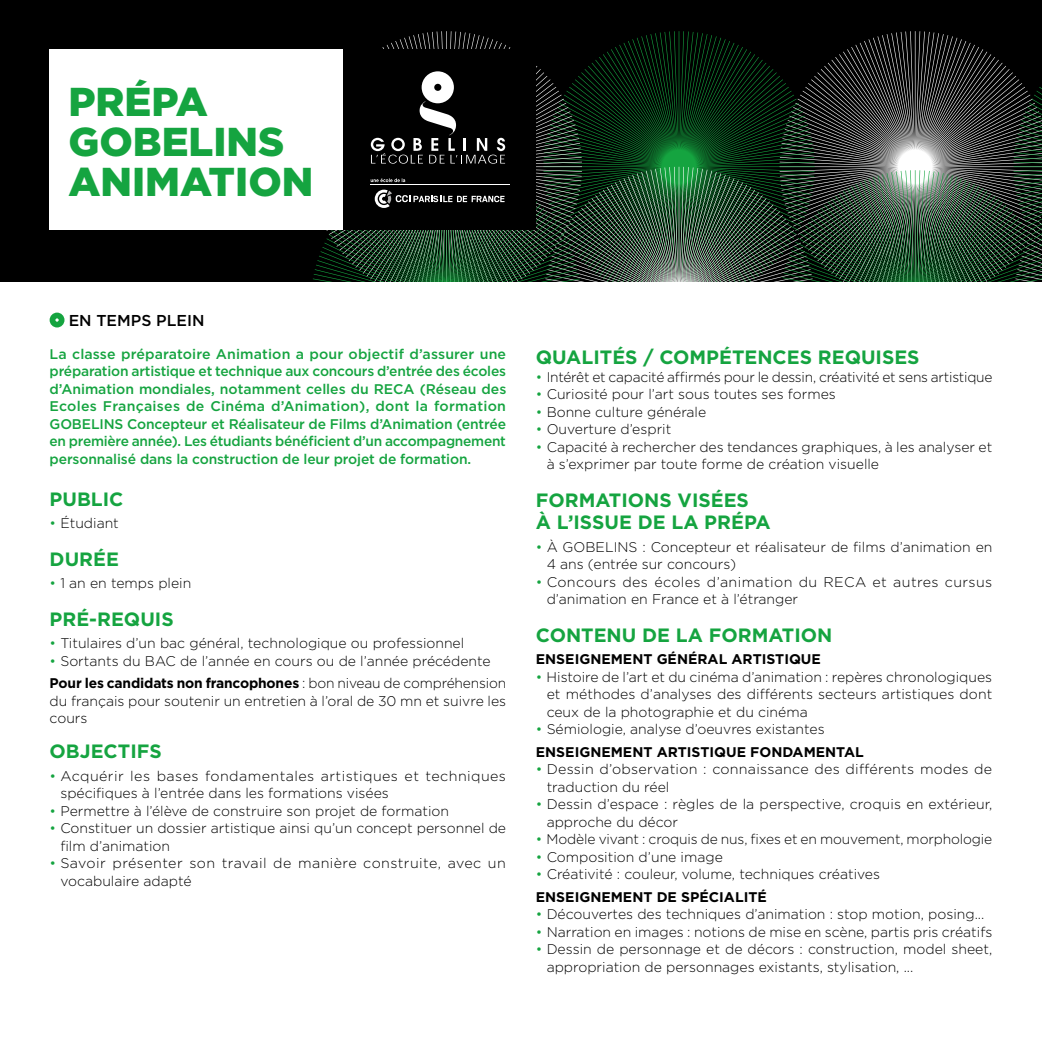
<style>
.page{position:relative;width:1042px;height:1042px;background:#fff}
.page>*{position:absolute;margin:0;border:0;box-sizing:border-box;transform-origin:0 0}
.t1{font:900 40.25px/40.2px "Gotham";color:#15a440}
.t2{font:700 19.25px/22.4px "Gotham";color:#15a440}
.t3{font:500 15.75px "Gotham";color:#000}
.t4{font:300 14px/17.5px "Gotham";color:#000}
.t5{font:500 14px/17.5px "Gotham";letter-spacing:-.01em;color:#15a440;text-align:justify}
.t6{font:300 14px/17.5px "Gotham";letter-spacing:.025em;color:#000}
.t7{font:300 14px/17.5px "Gotham";letter-spacing:.03em;color:#000}
.t8{font:300 14px/17.5px "Gotham";letter-spacing:.02em;color:#000}
.t9{font:700 14px "Gotham";color:#000}
.s1{color:#15a440}
.s2{font-weight:700}
</style>
<div class="page">
<div style="left:0;top:0;width:1042px;height:282px;background:#000"></div>
<svg style="left:50px;top:313px;width:14px;height:14px"></svg>
<div style="left:50px;top:50px;width:293px;height:180px;background:#fff"></div>
<svg style="left:311px;top:31px;width:731px;height:251px"></svg>
<h1 class="t1" style="left:69px;top:81px;width:246px">PRÉPA<br>GOBELINS<br>ANIMATION</h1>
<p class="t3" style="left:69px;top:310px;width:137px">EN TEMPS PLEIN</p>
<p class="t5" style="left:50px;top:345px;width:458px">La classe préparatoire Animation a pour objectif d’assurer une préparation artistique et technique aux concours d’entrée des écoles d’Animation mondiales, notamment celles du RECA (Réseau des Ecoles Françaises de Cinéma d’Animation), dont la formation GOBELINS Concepteur et Réalisateur de Films d’Animation (entrée en première année). Les étudiants bénéficient d’un accompagnement personnalisé dans la construction de leur projet de formation.</p>
<h2 class="t2" style="left:50px;top:488px;width:75px">PUBLIC</h2>
<p class="t4" style="left:50px;top:514px;width:71px"><span class="s1">•</span> Étudiant</p>
<h2 class="t2" style="left:50px;top:548px;width:71px">DURÉE</h2>
<p class="t4" style="left:50px;top:574px;width:143px"><span class="s1">•</span> 1 an en temps plein</p>
<h2 class="t2" style="left:50px;top:607px;width:126px">PRÉ-REQUIS</h2>
<p class="t4" style="left:50px;top:634px;width:416px"><span class="s1">•</span> Titulaires d’un bac général, technologique ou professionnel</p>
<p class="t4" style="left:50px;top:649px;width:458px;line-height:22.4px"><span class="s1">•</span> Sortants du BAC de l’année en cours ou de l’année précédente<br><span class="s2">Pour les candidats non francophones</span> : bon niveau de compréhension</p>
<p class="t4" style="left:50px;top:691px;width:458px">du français pour soutenir un entretien à l’oral de 30 mn et suivre les cours</p>
<h2 class="t2" style="left:50px;top:740px;width:114px">OBJECTIFS</h2>
<p class="t7" style="left:60px;top:766px;width:447px;text-indent:-11px"><span class="s1">•</span> Acquérir les bases fondamentales artistiques et techniques spécifiques à l’entrée dans les formations visées</p>
<p class="t4" style="left:50px;top:801px;width:401px"><span class="s1">•</span> Permettre à l’élève de construire son projet de formation</p>
<p class="t4" style="left:60px;top:819px;width:447px;text-indent:-11px"><span class="s1">•</span> Constituer un dossier artistique ainsi qu’un concept personnel de film d’animation</p>
<p class="t6" style="left:60px;top:854px;width:447px;text-indent:-11px"><span class="s1">•</span> Savoir présenter son travail de manière construite, avec un vocabulaire adapté</p>
<h2 class="t2" style="left:536px;top:346px;width:385px">QUALITÉS / COMPÉTENCES REQUISES</h2>
<p class="t4" style="left:536px;top:368px;width:458px"><span class="s1">•</span> Intérêt et capacité affirmés pour le dessin, créativité et sens artistique</p>
<p class="t4" style="left:536px;top:385px;width:301px"><span class="s1">•</span> Curiosité pour l’art sous toutes ses formes</p>
<p class="t4" style="left:536px;top:403px;width:172px"><span class="s1">•</span> Bonne culture générale</p>
<p class="t4" style="left:536px;top:420px;width:137px"><span class="s1">•</span> Ouverture d’esprit</p>
<p class="t4" style="left:547px;top:438px;width:447px;text-indent:-11px"><span class="s1">•</span> Capacité à rechercher des tendances graphiques, à les analyser et à s’exprimer par toute forme de création visuelle</p>
<h2 class="t2" style="left:536px;top:489px;width:236px">FORMATIONS VISÉES<br>À L’ISSUE DE LA PRÉPA</h2>
<p class="t4" style="left:547px;top:537px;width:447px;text-indent:-11px"><span class="s1">•</span> À GOBELINS : Concepteur et réalisateur de films d’animation en<br>4 ans (entrée sur concours)</p>
<p class="t6" style="left:547px;top:572px;width:447px;text-indent:-11px"><span class="s1">•</span> Concours des écoles d’animation du RECA et autres cursus d’animation en France et à l’étranger</p>
<h2 class="t2" style="left:536px;top:623px;width:298px">CONTENU DE LA FORMATION</h2>
<p class="t9" style="left:536px;top:650px;width:286px">ENSEIGNEMENT GÉNÉRAL ARTISTIQUE</p>
<p class="t4" style="left:547px;top:667px;width:447px;text-align:justify;text-indent:-11px"><span class="s1">•</span> Histoire de l’art et du cinéma d’animation : repères chronologiques et méthodes d’analyses des différents secteurs artistiques dont ceux de la photographie et du cinéma</p>
<p class="t4" style="left:536px;top:717px;width:329px;line-height:22.4px"><span class="s1">•</span> Sémiologie, analyse d’oeuvres existantes<br><span class="s2">ENSEIGNEMENT ARTISTIQUE FONDAMENTAL</span></p>
<p class="t8" style="left:547px;top:760px;width:447px;text-indent:-11px"><span class="s1">•</span> Dessin d’observation : connaissance des différents modes de traduction du réel</p>
<p class="t4" style="left:547px;top:795px;width:447px;text-indent:-11px"><span class="s1">•</span> Dessin d’espace : règles de la perspective, croquis en extérieur, approche du décor</p>
<p class="t4" style="left:536px;top:830px;width:458px"><span class="s1">•</span> Modèle vivant : croquis de nus, fixes et en mouvement, morphologie</p>
<p class="t4" style="left:536px;top:847px;width:188px"><span class="s1">•</span> Composition d’une image</p>
<p class="t4" style="left:536px;top:862px;width:346px;line-height:22.4px"><span class="s1">•</span> Créativité : couleur, volume, techniques créatives<br><span class="s2">ENSEIGNEMENT DE SPÉCIALITÉ</span></p>
<p class="t4" style="left:536px;top:905px;width:450px"><span class="s1">•</span> Découvertes des techniques d’animation : stop motion, posing...</p>
<p class="t4" style="left:536px;top:922px;width:458px"><span class="s1">•</span> Narration en images : notions de mise en scène, partis pris créatifs</p>
<p class="t4" style="left:547px;top:940px;width:447px;text-indent:-11px"><span class="s1">•</span> Dessin de personnage et de décors : construction, model sheet, appropriation de personnages existants, stylisation, ...</p>
</div>
